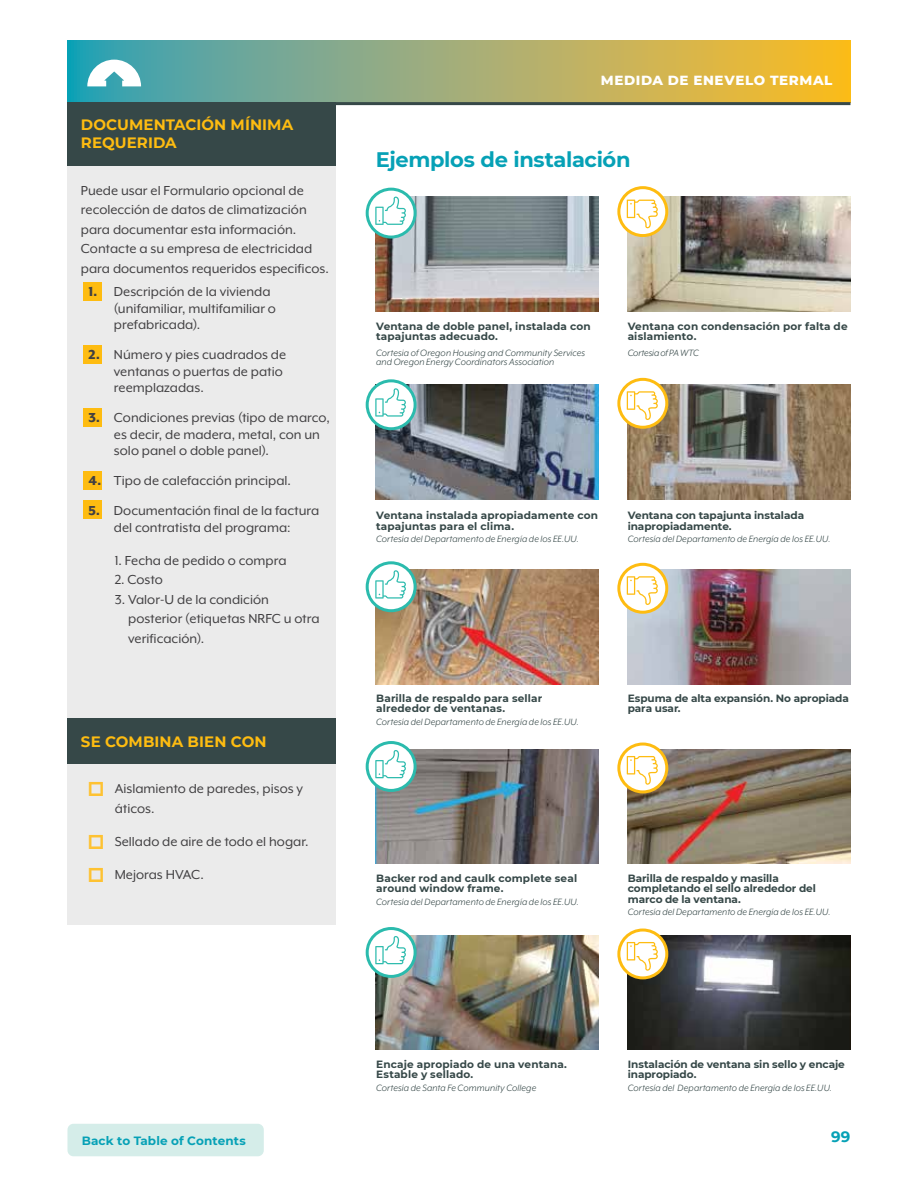
<style>
.page{position:relative;width:918px;height:1188px;background:#fff}
.page>*{position:absolute;margin:0;border:0;box-sizing:border-box;transform-origin:0 0}
.t1{font:700 21px "Montserrat";letter-spacing:-.015em;color:#06a1b6}
.t2{font:15px/19.5px "Mr Eaves XL Mod OT";color:#414042}
.t3{font:700 15px/18px "Montserrat";letter-spacing:.005em;color:#febc11}
.t4{font:700 15px "Montserrat";color:#06a1b6}
.t5{font:800 13.5px "Montserrat";letter-spacing:.045em;color:#fff}
.t6{font:700 12px "Montserrat";letter-spacing:.01em;color:#06a1b6}
.t7{font:700 10.5px/10.5px "Montserrat";letter-spacing:.01em;color:#364848}
.t8{font:italic 10.5px/9px "Mr Eaves XL Mod OT";letter-spacing:.015em;color:#364848}
.t9{font:italic 10.5px "Mr Eaves XL Mod OT";letter-spacing:-.01em;color:#364848}
.s1{font-weight:800}
.s2{font-family:"Cooper Hewitt";font-weight:700;font-size:18px;color:#fec232}
</style>
<div class="page">
<svg style="left:68px;top:41px;width:782px;height:61px;background:#a1ae72"></svg>
<svg style="left:87px;top:60px;width:54px;height:26px"></svg>
<div style="left:67px;top:1124px;width:197px;height:32px;background:#d5ede9;border-radius:6px"></div>
<img style="left:376px;top:197px;width:223px;height:114px">
<img style="left:628px;top:197px;width:222px;height:114px">
<svg style="left:367px;top:189px;width:48px;height:48px"></svg>
<svg style="left:375px;top:197px;width:31px;height:28px"></svg>
<div style="left:366px;top:188px;width:51px;height:51px;border:3px solid #2bbbad;border-radius:50%"></div>
<svg style="left:619px;top:188px;width:48px;height:48px"></svg>
<svg style="left:627px;top:200px;width:31px;height:28px"></svg>
<div style="left:617px;top:186px;width:51px;height:51px;border:3px solid #febc11;border-radius:50%"></div>
<img style="left:376px;top:569px;width:223px;height:115px">
<img style="left:628px;top:569px;width:222px;height:115px">
<svg style="left:367px;top:563px;width:48px;height:48px"></svg>
<svg style="left:375px;top:570px;width:31px;height:29px"></svg>
<div style="left:366px;top:561px;width:51px;height:51px;border:3px solid #2bbbad;border-radius:50%"></div>
<svg style="left:619px;top:564px;width:48px;height:48px"></svg>
<svg style="left:627px;top:576px;width:31px;height:29px"></svg>
<div style="left:617px;top:563px;width:51px;height:51px;border:3px solid #febc11;border-radius:50%"></div>
<img style="left:376px;top:384px;width:223px;height:115px">
<img style="left:628px;top:384px;width:222px;height:115px">
<svg style="left:367px;top:381px;width:48px;height:48px"></svg>
<svg style="left:375px;top:388px;width:31px;height:29px"></svg>
<div style="left:366px;top:379px;width:51px;height:51px;border:3px solid #2bbbad;border-radius:50%"></div>
<svg style="left:619px;top:379px;width:48px;height:48px"></svg>
<svg style="left:627px;top:391px;width:31px;height:29px"></svg>
<div style="left:617px;top:378px;width:51px;height:51px;border:3px solid #febc11;border-radius:50%"></div>
<div style="left:68px;top:104px;width:268px;height:821px;background:#ebebeb"></div>
<div style="left:84px;top:345px;width:18px;height:19px;background:#febc11"></div>
<div style="left:84px;top:408px;width:18px;height:19px;background:#febc11"></div>
<div style="left:84px;top:282px;width:18px;height:19px;background:#febc11"></div>
<hr style="left:68px;top:102px;width:782px;height:3px;background:#364848">
<div style="left:67px;top:719px;width:269px;height:45px;background:#364848"></div>
<div style="left:84px;top:471px;width:18px;height:19px;background:#febc11"></div>
<div style="left:84px;top:501px;width:18px;height:18px;background:#febc11"></div>
<div style="left:67px;top:102px;width:269px;height:64px;background:#364848"></div>
<img style="left:376px;top:749px;width:223px;height:115px">
<img style="left:628px;top:749px;width:222px;height:115px">
<svg style="left:367px;top:743px;width:48px;height:47px"></svg>
<svg style="left:375px;top:750px;width:31px;height:28px"></svg>
<div style="left:366px;top:741px;width:51px;height:51px;border:3px solid #2bbbad;border-radius:50%"></div>
<svg style="left:619px;top:744px;width:48px;height:48px"></svg>
<svg style="left:627px;top:756px;width:31px;height:29px"></svg>
<div style="left:617px;top:743px;width:51px;height:50px;border:3px solid #febc11;border-radius:50%"></div>
<img style="left:376px;top:935px;width:223px;height:115px">
<img style="left:628px;top:935px;width:222px;height:115px">
<svg style="left:367px;top:929px;width:48px;height:47px"></svg>
<svg style="left:375px;top:936px;width:31px;height:28px"></svg>
<div style="left:366px;top:927px;width:51px;height:51px;border:3px solid #2bbbad;border-radius:50%"></div>
<svg style="left:619px;top:930px;width:48px;height:48px"></svg>
<svg style="left:627px;top:942px;width:31px;height:29px"></svg>
<div style="left:617px;top:929px;width:51px;height:50px;border:3px solid #febc11;border-radius:50%"></div>
<p class="t3" style="left:81px;top:115px;width:214px">DOCUMENTACIÓN MÍNIMA<br>REQUERIDA</p>
<p class="t2" style="left:81px;top:181px;width:249px">Puede usar el Formulario opcional de recolección de datos de climatización para documentar esta información.<br>Contacte a su empresa de electricidad para documentos requeridos especificos.</p>
<p class="t2" style="left:114px;top:283px;width:164px;line-height:16.5px;text-indent:-26px"><span class="s1">1.</span> Descripción de la vivienda (unifamiliar, multifamiliar o prefabricada).</p>
<p class="t2" style="left:114px;top:346px;width:174px;line-height:16.5px;text-indent:-26px"><span class="s1">2.</span> Número y pies cuadrados de ventanas o puertas de patio reemplazadas.</p>
<p class="t2" style="left:114px;top:409px;width:217px;line-height:16.5px;text-indent:-26px"><span class="s1">3.</span> Condiciones previas (tipo de marco, es decir, de madera, metal, con un solo panel o doble panel).</p>
<p class="t2" style="left:88px;top:471px;width:204px"><span class="s1">4.</span> Tipo de calefacción principal.</p>
<p class="t2" style="left:88px;top:502px;width:233px;line-height:16.5px;text-align:center"><span class="s1">5.</span> Documentación final de la factura del contratista del programa:</p>
<p class="t2" style="left:115px;top:550px;width:173px">1. Fecha de pedido o compra</p>
<p class="t2" style="left:115px;top:570px;width:50px">2. Costo</p>
<p class="t2" style="left:128px;top:589px;width:193px;text-indent:-14px">3. Valor-U de la condición posterior (etiquetas NRFC u otra verificación).</p>
<p class="t3" style="left:81px;top:732px;width:187px">SE COMBINA BIEN CON</p>
<p class="t2" style="left:115px;top:779px;width:190px;text-indent:-27px"><span class="s2">□</span> Aislamiento de paredes, pisos y áticos.</p>
<p class="t2" style="left:88px;top:832px;width:222px"><span class="s2">□</span> Sellado de aire de todo el hogar.</p>
<p class="t2" style="left:88px;top:865px;width:118px"><span class="s2">□</span> Mejoras HVAC.</p>
<p class="t5" style="left:601px;top:71px;width:233px">MEDIDA DE ENEVELO TERMAL</p>
<h1 class="t1" style="left:376px;top:144px;width:256px">Ejemplos de instalación</h1>
<p class="t7" style="left:376px;top:320px;width:216px">Ventana de doble panel, instalada con tapajuntas adecuado.</p>
<p class="t8" style="left:376px;top:348px;width:211px">Cortesia of Oregon Housing and Community Services and Oregon Energy Coordinators Association</p>
<p class="t7" style="left:628px;top:320px;width:221px">Ventana con condensación por falta de aislamiento.</p>
<p class="t9" style="left:628px;top:347px;width:73px">Cortesia of PA WTC</p>
<p class="t7" style="left:376px;top:510px;width:224px">Ventana instalada apropiadamente con tapajuntas para el clima.</p>
<p class="t8" style="left:376px;top:535px;width:204px">Cortesía del Departamento de Energía de los EE.UU.</p>
<p class="t7" style="left:628px;top:510px;width:178px">Ventana con tapajunta instalada inapropiadamente.</p>
<p class="t8" style="left:628px;top:535px;width:204px">Cortesía del Departamento de Energía de los EE.UU.</p>
<p class="t7" style="left:376px;top:692px;width:168px">Barilla de respaldo para sellar alrededor de ventanas.</p>
<p class="t8" style="left:376px;top:717px;width:204px">Cortesía del Departamento de Energía de los EE.UU.</p>
<p class="t7" style="left:628px;top:692px;width:223px">Espuma de alta expansión. No apropiada para usar.</p>
<p class="t7" style="left:376px;top:872px;width:202px">Backer rod and caulk complete seal around window frame.</p>
<p class="t8" style="left:376px;top:897px;width:204px">Cortesía del Departamento de Energía de los EE.UU.</p>
<p class="t7" style="left:628px;top:872px;width:190px">Barilla de respaldo y masilla completando el sello alrededor del marco de la ventana.</p>
<p class="t8" style="left:628px;top:908px;width:204px">Cortesía del Departamento de Energía de los EE.UU.</p>
<p class="t7" style="left:376px;top:1058px;width:192px">Encaje apropiado de una ventana.<br>Estable y sellado.</p>
<p class="t8" style="left:376px;top:1083px;width:162px">Cortesía de Santa Fe Community College</p>
<p class="t7" style="left:628px;top:1058px;width:219px">Instalación de ventana sin sello y encaje inapropiado.</p>
<p class="t8" style="left:628px;top:1083px;width:206px">Cortesía del Departamento de Energía de los EE.UU.</p>
<p class="t6" style="left:82px;top:1133px;width:166px">Back to Table of Contents</p>
<p class="t4" style="left:831px;top:1126px;width:21px">99</p>
</div>
